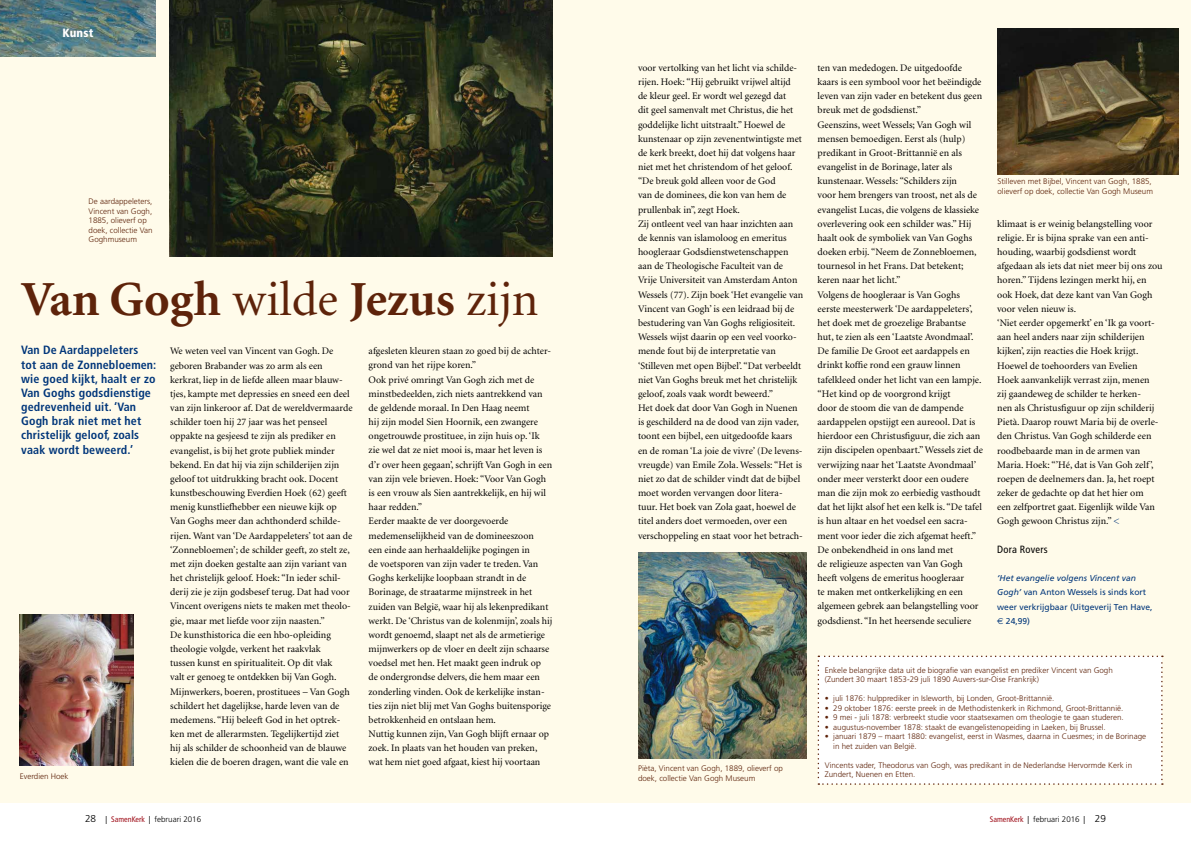
<style>
.page{position:relative;width:1191px;height:842px;background:#fff}
.page>*{position:absolute;margin:0;border:0;box-sizing:border-box;transform-origin:0 0}
.t1{font:700 49px "Minion";color:#5e230a}
.t2{font:700 condensed 12px/14.2px "Frutiger";letter-spacing:.01em;color:#00367a}
.t3{font:900 condensed 12px "Frutiger";letter-spacing:.01em;color:#fff}
.t4{font:condensed 10.5px "Frutiger";letter-spacing:.02em;color:#000}
.t5{font:10px/14.2px "Minion";color:#000}
.t6{font:8.5px/14.2px "Frutiger";color:#00367a}
.t7{font:300 8px/9.5px "Frutiger";color:#5e230a}
.t8{font:300 8px "Frutiger";color:#000}
.s1{font-weight:400}
.s2{color:#00367a}
.s3{font-style:italic}
.s4{font-family:"Euro Sans"}
.s5{font-size:10px}
.s6{font-weight:400;font-stretch:condensed}
.s7{font-weight:400;font-stretch:condensed;color:#a0111c}
</style>
<div class="page">
<div style="left:0;top:0;width:1191px;height:802px;background:#fffbea"></div>
<div style="left:817px;top:656px;width:345px;height:129px;background:#fff"></div>
<img style="left:0;top:0;width:156px;height:57px">
<img style="left:170px;top:0;width:383px;height:256px">
<img style="left:20px;top:614px;width:113px;height:151px">
<img style="left:638px;top:553px;width:168px;height:205px">
<img style="left:997px;top:28px;width:181px;height:146px">
<p class="t3" style="left:63px;top:26px;width:32px">Kunst</p>
<p class="t7" style="left:89px;top:197px;width:66px">De aardappeleters,<br>Vincent van Gogh,<br>1885, olieverf op doek, collectie Van<br>Goghmuseum</p>
<h1 class="t1" style="left:21px;top:274px;width:519px">Van Gogh <span class="s1">wilde</span> Jezus <span class="s1">zijn</span></h1>
<p class="t5" style="left:170px;top:344px;width:184px">We weten veel van Vincent van Gogh. De geboren Brabander was zo arm als een kerkrat, liep in de liefde alleen maar blauw&shy;tjes, kampte met depressies en sneed een deel van zijn linkeroor af. Dat de wereldvermaarde schilder toen hij 27 jaar was het penseel oppakte na gesjeesd te zijn als prediker en evangelist, is bij het grote publiek minder bekend. En dat hij via zijn schilderijen zijn geloof tot uitdrukking bracht ook. Docent kunstbeschouwing Everdien Hoek (62) geeft menig kunstliefhebber een nieuwe kijk op Van Goghs meer dan achthonderd schilde&shy;rijen. Want van ‘De Aardappeleters’ tot aan de ‘Zonnebloemen’; de schilder geeft, zo stelt ze, met zijn doeken gestalte aan zijn variant van het christelijk geloof. Hoek: “In ieder schil&shy;derij zie je zijn godsbesef terug. Dat had voor Vincent overigens niets te maken met theolo&shy;gie, maar met liefde voor zijn naasten.”<br>De kunsthistorica die een hbo-opleiding theologie volgde, verkent het raakvlak<br>tussen kunst en spiritualiteit. Op dit vlak<br>valt er genoeg te ontdekken bij Van Gogh.<br>Mijnwerkers, boeren, prostituees – Van Gogh schildert het dagelijkse, harde leven van de medemens. “Hij beleeft God in het optrek&shy;ken met de allerarmsten. Tegelijkertijd ziet<br>hij als schilder de schoonheid van de blauwe kielen die de boeren dragen, want die vale en</p>
<p class="t5" style="left:369px;top:344px;width:185px">afgesleten kleuren staan zo goed bij de achter&shy;grond van het rijpe koren.”<br>Ook privé omringt Van Gogh zich met de minstbedeelden, zich niets aantrekkend van de geldende moraal. In Den Haag neemt<br>hij zijn model Sien Hoornik, een zwangere ongetrouwde prostituee, in zijn huis op. ‘Ik zie wel dat ze niet mooi is, maar het leven is d’r over heen gegaan’, schrijft Van Gogh in een van zijn vele brieven. Hoek: “Voor Van Gogh is een vrouw als Sien aantrekkelijk, en hij wil haar redden.”<br>Eerder maakte de ver doorgevoerde medemenselijkheid van de domineeszoon<br>een einde aan herhaaldelijke pogingen in<br>de voetsporen van zijn vader te treden. Van Goghs kerkelijke loopbaan strandt in de Borinage, de straatarme mijnstreek in het zuiden van België, waar hij als lekenpredikant werkt. De ‘Christus van de kolenmijn’, zoals hij wordt genoemd, slaapt net als de armetierige mijnwerkers op de vloer en deelt zijn schaarse voedsel met hen. Het maakt geen indruk op de ondergrondse delvers, die hem maar een zonderling vinden. Ook de kerkelijke instan&shy;ties zijn niet blij met Van Goghs buitensporige betrokkenheid en ontslaan hem.<br>Nuttig kunnen zijn, Van Gogh blijft ernaar op zoek. In plaats van het houden van preken, wat hem niet goed afgaat, kiest hij voortaan</p>
<p class="t2" style="left:21px;top:343px;width:137px">Van De Aardappeleters tot aan de Zonnebloemen: wie goed kijkt, haalt er zo<br>Van Goghs godsdienstige gedrevenheid uit. ‘Van<br>Gogh brak niet met het christelijk geloof, zoals vaak wordt beweerd.’</p>
<p class="t7" style="left:20px;top:771px;width:50px">Everdien Hoek</p>
<p class="t5" style="left:638px;top:61px;width:167px">voor vertolking van het licht via schilde&shy;rijen. Hoek: “Hij gebruikt vrijwel altijd<br>de kleur geel. Er wordt wel gezegd dat<br>dit geel samenvalt met Christus, die het goddelijke licht uitstraalt.” Hoewel de kunstenaar op zijn zevenentwintigste met de kerk breekt, doet hij dat volgens haar niet met het christendom of het geloof. “De breuk gold alleen voor de God<br>van de dominees, die kon van hem de prullenbak in”, zegt Hoek.<br>Zij ontleent veel van haar inzichten aan de kennis van islamoloog en emeritus hoogleraar Godsdienstwetenschappen aan de Theologische Faculteit van de Vrije Universiteit van Amsterdam Anton Wessels (77). Zijn boek ‘Het evangelie van Vincent van Gogh’ is een leidraad bij de bestudering van Van Goghs religiositeit.<br>Wessels wijst daarin op een veel voorko&shy;mende fout bij de interpretatie van ‘Stilleven met open Bijbel’. “Dat verbeeldt niet Van Goghs breuk met het christelijk geloof, zoals vaak wordt beweerd.”<br>Het doek dat door Van Gogh in Nuenen is geschilderd na de dood van zijn vader, toont een bijbel, een uitgedoofde kaars en de roman ‘La joie de vivre’ (De levens&shy;vreugde) van Emile Zola. Wessels: “Het is niet zo dat de schilder vindt dat de bijbel moet worden vervangen door litera&shy;tuur. Het boek van Zola gaat, hoewel de titel anders doet vermoeden, over een verschoppeling en staat voor het betrach-</p>
<p class="t5" style="left:817px;top:61px;width:167px">ten van mededogen. De uitgedoofde kaars is een symbool voor het beëindigde leven van zijn vader en betekent dus geen breuk met de godsdienst.”<br>Geenszins, weet Wessels; Van Gogh wil mensen bemoedigen. Eerst als (hulp) predikant in Groot-Brittannië en als evangelist in de Borinage, later als kunstenaar. Wessels: “Schilders zijn<br>voor hem brengers van troost, net als de evangelist Lucas, die volgens de klassieke overlevering ook een schilder was.” Hij haalt ook de symboliek van Van Goghs doeken erbij. “Neem de Zonnebloemen, tournesol in het Frans. Dat betekent; keren naar het licht.”<br>Volgens de hoogleraar is Van Goghs eerste meesterwerk ‘De aardappeleters’, het doek met de groezelige Brabantse hut, te zien als een ‘Laatste Avondmaal’.<br>De familie De Groot eet aardappels en drinkt koffie rond een grauw linnen tafelkleed onder het licht van een lampje. “Het kind op de voorgrond krijgt<br>door de stoom die van de dampende aardappelen opstijgt een aureool. Dat is hierdoor een Christusfiguur, die zich aan zijn discipelen openbaart.” Wessels ziet de verwijzing naar het ‘Laatste Avondmaal’ onder meer versterkt door een oudere man die zijn mok zo eerbiedig vasthoudt dat het lijkt alsof het een kelk is. “De tafel is hun altaar en het voedsel een sacra&shy;ment voor ieder die zich afgemat heeft.” De onbekendheid in ons land met<br>de religieuze aspecten van Van Gogh heeft volgens de emeritus hoogleraar<br>te maken met ontkerkelijking en een algemeen gebrek aan belangstelling voor godsdienst. “In het heersende seculiere</p>
<p class="t7" style="left:997px;top:177px;width:157px">Stilleven met Bijbel, Vincent van Gogh, 1885, olieverf op doek, collectie Van Gogh Museum</p>
<p class="t5" style="left:997px;top:217px;width:167px">klimaat is er weinig belangstelling voor religie. Er is bijna sprake van een anti&shy;houding, waarbij godsdienst wordt afgedaan als iets dat niet meer bij ons zou horen.” Tijdens lezingen merkt hij, en ook Hoek, dat deze kant van Van Gogh voor velen nieuw is.<br>‘Niet eerder opgemerkt’ en ‘Ik ga voort&shy;aan heel anders naar zijn schilderijen kijken’, zijn reacties die Hoek krijgt.<br>Hoewel de toehoorders van Evelien<br>Hoek aanvankelijk verrast zijn, menen<br>zij gaandeweg de schilder te herken-<br>nen als Christusfiguur op zijn schilderij Pietà. Daarop rouwt Maria bij de overle&shy;den Christus. Van Gogh schilderde een roodbebaarde man in de armen van Maria. Hoek: “’Hé, dat is Van Goh zelf’, roepen de deelnemers dan. Ja, het roept zeker de gedachte op dat het hier om<br>een zelfportret gaat. Eigenlijk wilde Van Gogh gewoon Christus zijn.” <span class="s2">&lt;</span></p>
<p class="t4" style="left:997px;top:543px;width:52px">Dora Rovers</p>
<p class="t6" style="left:997px;top:571px;width:157px"><span class="s3">‘Het evangelie volgens Vincent van<br>Gogh’</span> van Anton Wessels is sinds kort weer verkrijgbaar (Uitgeverij Ten Have,<br><span class="s4">E</span> 24,99)</p>
<p class="t7" style="left:638px;top:764px;width:146px">Pièta, Vincent van Gogh, 1889, olieverf op doek, collectie Van Gogh Museum</p>
<p class="t7" style="left:824px;top:665px;width:289px">Enkele belangrijke data uit de biografie van evangelist en prediker Vincent van Gogh (Zundert 30 maart 1853-29 juli 1890 Auvers-sur-Oise Frankrijk)</p>
<p class="t7" style="left:824px;top:694px;width:231px">• juli 1876: hulpprediker in Isleworth, bij Londen, Groot-Brittannië.</p>
<p class="t7" style="left:824px;top:703px;width:300px">• 29 oktober 1876: eerste preek in de Methodistenkerk in Richmond, Groot-Brittannië.</p>
<p class="t7" style="left:824px;top:713px;width:300px">• 9 mei - juli 1878: verbreekt studie voor staatsexamen om theologie te gaan studeren.</p>
<p class="t7" style="left:824px;top:722px;width:282px">• augustus-november 1878: staakt de evangelistenopeiding in Laeken, bij Brussel.</p>
<p class="t7" style="left:833px;top:732px;width:314px;text-indent:-8px">• januari 1879 – maart 1880: evangelist, eerst in Wasmes, daarna in Cuesmes; in de Borinage in het zuiden van België.</p>
<p class="t7" style="left:824px;top:760px;width:309px">Vincents vader, Theodorus van Gogh, was predikant in de Nederlandse Hervormde Kerk in<br>Zundert, Nuenen en Etten.</p>
<p class="t8" style="left:85px;top:815px;width:118px"><span class="s5">28</span> <span class="s6">|</span> <span class="s7">SamenKerk</span> <span class="s6">|</span> februari 2016</p>
<p class="t8" style="left:989px;top:815px;width:118px"><span class="s7">SamenKerk</span> <span class="s6">|</span> februari 2016 <span class="s6">|</span> <span class="s5">29</span></p>
</div>
